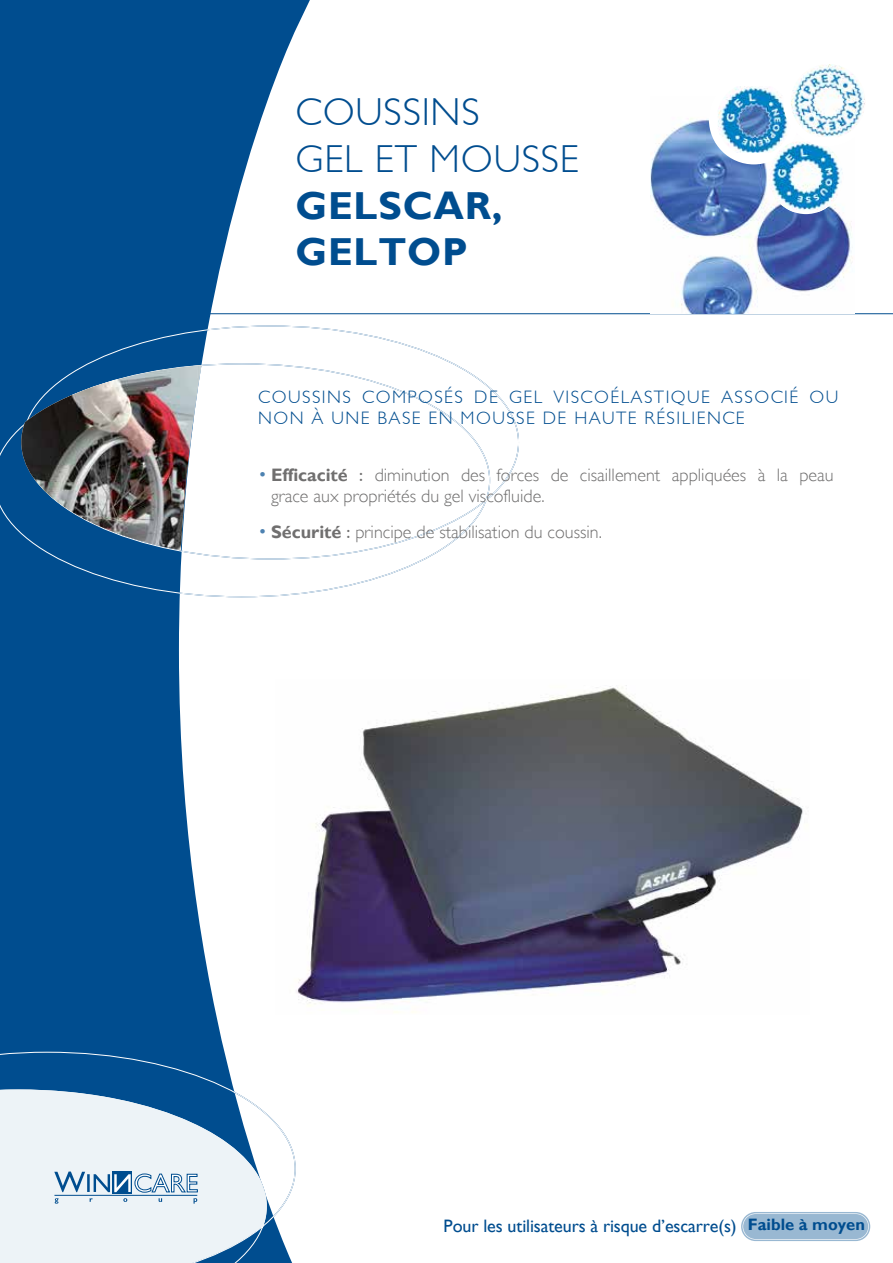
<style>
.page{position:relative;width:893px;height:1263px;background:#fff}
.page>*{position:absolute;margin:0;border:0;box-sizing:border-box;transform-origin:0 0}
.t1{font:300 39px/46.8px "Gill Sans";letter-spacing:.02em;color:#004d8f}
.t2{font:700 39px/46.8px "Gill Sans";letter-spacing:.02em;color:#004d8f}
.t3{font:300 18px/21.6px "Gill Sans";color:#706f6f}
.t4{font:300 18px/21px "Gill Sans";letter-spacing:.08em;color:#004d8f}
.t5{font:18px "Gill Sans";letter-spacing:-.005em;color:#004d8f}
.s1{font-weight:400;color:#4d82b1}
.s2{font-weight:700}
.s3{font-weight:400}
.s4{font-weight:700;font-size:16.5px}
</style>
<div class="page">
<svg style="left:0;top:0;width:318px;height:1177px;fill:#004d8f"></svg>
<svg style="left:0;top:1052px;width:295px;height:211px"></svg>
<svg style="left:0;top:1089px;width:267px;height:174px;background:#cedde9"></svg>
<svg style="left:113px;top:1192px;width:19px;height:1px"></svg>
<hr style="left:54px;top:1195px;width:143px;height:1px;background:#004d8f">
<svg style="left:55px;top:1198px;width:4px;height:5px"></svg>
<svg style="left:90px;top:1198px;width:3px;height:4px"></svg>
<svg style="left:123px;top:1198px;width:4px;height:4px"></svg>
<svg style="left:159px;top:1198px;width:3px;height:4px"></svg>
<svg style="left:194px;top:1198px;width:3px;height:5px"></svg>
<svg style="left:54px;top:1171px;width:144px;height:21px;background:#a0bdd5"></svg>
<hr style="left:209px;top:313px;width:684px;height:1px;background:#004d8f">
<svg style="left:0;top:326px;width:519px;height:271px"></svg>
<img style="left:650px;top:118px;width:203px;height:195px">
<div style="left:709px;top:75px;width:90px;height:89px;background:#fff;border-radius:50%"></div>
<img style="left:718px;top:86px;width:70px;height:67px">
<img style="left:769px;top:142px;width:74px;height:70px">
<div style="left:783px;top:56px;width:90px;height:90px;background:#fff;border-radius:50%"></div>
<img style="left:791px;top:64px;width:74px;height:73px">
<svg style="left:741px;top:1212px;width:129px;height:29px"></svg>
<svg style="left:742px;top:1213px;width:127px;height:26px;background:#9ebbd4"></svg>
<img style="left:275px;top:679px;width:528px;height:335px">
<img style="left:21px;top:365px;width:180px;height:185px">
<h1 class="t1" style="left:296px;top:89px;width:285px">COUSSINS<br>GEL ET MOUSSE</h1>
<h1 class="t2" style="left:296px;top:182px;width:208px">GELSCAR,<br>GELTOP</h1>
<p class="t4" style="left:258px;top:386px;width:582px">COUSSINS COMPOSÉS DE GEL VISCOÉLASTIQUE ASSOCIÉ OU<br>NON À UNE BASE EN MOUSSE DE HAUTE RÉSILIENCE</p>
<p class="t3" style="left:271px;top:464px;width:564px;text-indent:-11px"><span class="s1">•</span> <span class="s2">Efficacité</span> <span class="s3">:</span> diminution des forces de cisaillement appliquées à la peau grace aux propriétés du gel viscofluide.</p>
<p class="t3" style="left:260px;top:521px;width:344px"><span class="s1">•</span> <span class="s2">Sécurité</span> <span class="s3">:</span> principe de stabilisation du coussin.</p>
<p class="t5" style="left:444px;top:1215px;width:423px">Pour les utilisateurs à risque d’escarre(s) <span class="s4">Faible à moyen</span></p>
</div>
